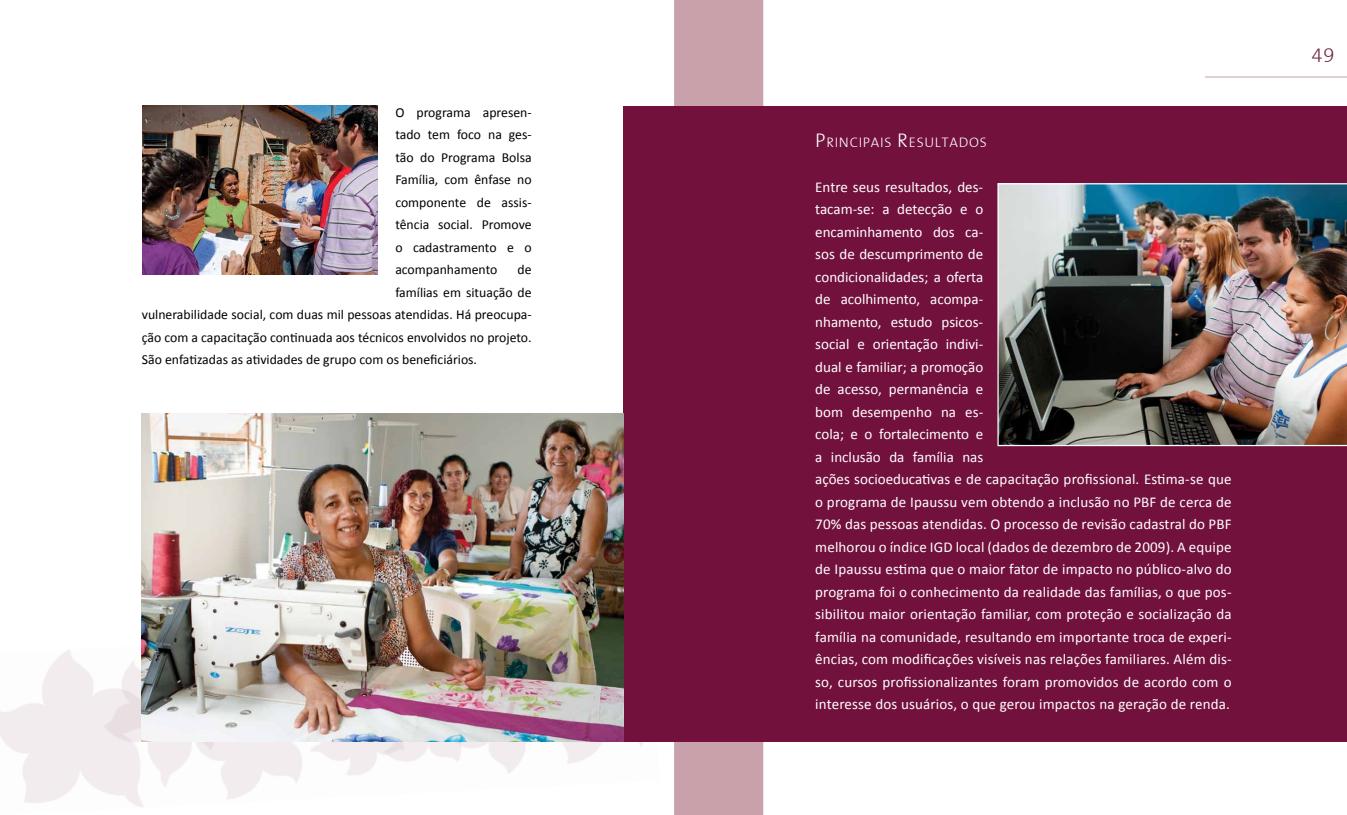
<style>
.page{position:relative;width:1347px;height:815px;background:#fff}
.page>*{position:absolute;margin:0;border:0;box-sizing:border-box;transform-origin:0 0}
.t1{font:20px "The Mix Light Cap Caps";color:#6e2c43}
.t2{font:15px/22.5px "Calibri";letter-spacing:.01em;color:#fff}
.t3{font:14px "The Mix Light Cap Caps";letter-spacing:.05em;color:#fff}
.t4{font:13.75px/22.5px "Calibri";color:#000;text-align:justify}
.s1{font-size:20px}
</style>
<div class="page">
<img style="left:256px;top:741px;width:263px;height:45px">
<img style="left:519px;top:741px;width:140px;height:23px">
<hr style="left:1205px;top:77px;width:141px;height:1px;background:#e2cdd2">
<div style="left:624px;top:106px;width:722px;height:635px;background:#72113c"></div>
<div style="left:674px;top:0;width:89px;height:815px;background:#c9a1ab"></div>
<div style="left:674px;top:106px;width:89px;height:635px;background:#72113c"></div>
<img style="left:141px;top:413px;width:483px;height:328px">
<img style="left:997px;top:183px;width:349px;height:263px">
<img style="left:142px;top:105px;width:235px;height:170px">
<p class="t4" style="left:395px;top:100px;width:138px">O programa apresen&shy;tado tem foco na ges&shy;tão do Programa Bolsa Família, com ênfase no componente de assis&shy;tência social. Promove o cadastramento e o acompanhamento</p>
<p class="t4" style="left:517px;top:258px;width:16px">de</p>
<p class="t4" style="left:395px;top:280px;width:138px">famílias em situação de</p>
<p class="t4" style="left:142px;top:303px;width:391px">vulnerabilidade social, com duas mil pessoas atendidas. Há preocupa-</p>
<p class="t4" style="left:142px;top:325px;width:391px">ção com a capacitação continuada aos técnicos envolvidos no projeto.</p>
<p class="t4" style="left:142px;top:348px;width:337px">São enfatizadas as atividades de grupo com os beneficiários.</p>
<p class="t3" style="left:815px;top:131px;width:173px"><span class="s1">P</span>RINCIPAIS <span class="s1">R</span>ESULTADOS</p>
<p class="t2" style="left:815px;top:175px;width:418px">Entre seus resultados, des-<br>tacam-se: a detecção e o<br>encaminhamento dos ca-<br>sos de descumprimento de<br>condicionalidades; a oferta<br>de acolhimento, acompa-<br>nhamento, estudo psicos-<br>social e orientação indivi-<br>dual e familiar; a promoção<br>de acesso, permanência e<br>bom desempenho na es-<br>cola; e o fortalecimento e<br>a inclusão da família nas<br>ações socioeducativas e de capacitação profissional. Estima-se que o programa de Ipaussu vem obtendo a inclusão no PBF de cerca de 70% das pessoas atendidas. O processo de revisão cadastral do PBF melhorou o índice IGD local (dados de dezembro de 2009). A equipe de Ipaussu estima que o maior fator de impacto no público-alvo do programa foi o conhecimento da realidade das famílias, o que pos&shy;sibilitou maior orientação familiar, com proteção e socialização da família na comunidade, resultando em importante troca de experi&shy;ências, com modificações visíveis nas relações familiares. Além dis&shy;so, cursos profissionalizantes foram promovidos de acordo com o interesse dos usuários, o que gerou impactos na geração de renda.</p>
<h1 class="t1" style="left:1311px;top:38px;width:25px">49</h1>
</div>
